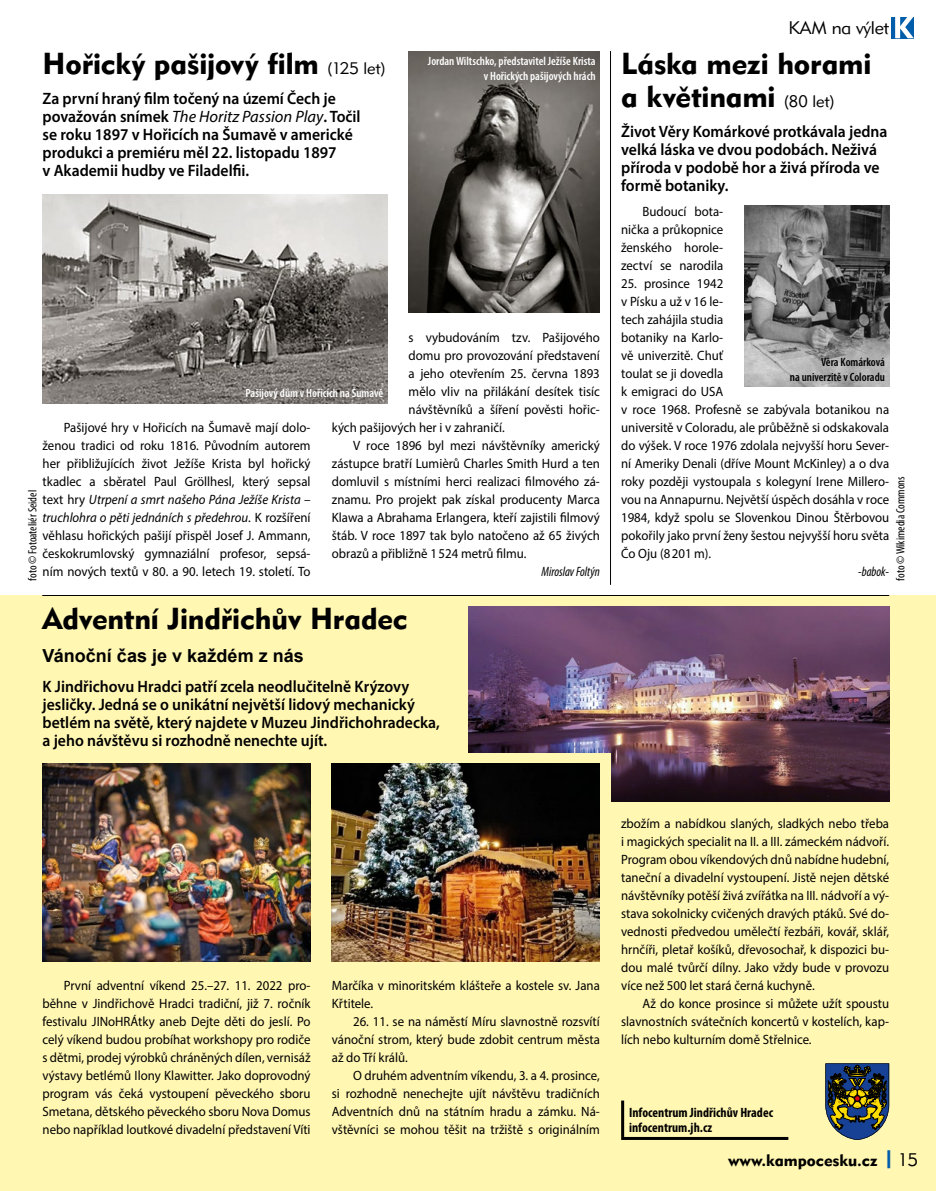
<style>
.page{position:relative;width:936px;height:1191px;background:#fff}
.page>*{position:absolute;margin:0;border:0;box-sizing:border-box;transform-origin:0 0}
._3-titulek{font:900 30px/33px "Geometric 415";letter-spacing:-.005em;color:#000}
._3-titulek-2{font:700 18px "Arial";letter-spacing:.005em;color:#000}
.t1{font:300 18px "Geometric 415";letter-spacing:-.01em;color:#000}
._4-perex{font:600 16.5px/18px "Myriad Pro";color:#000;scale:.95 1}
.t2{font:900 16.5px "Geometric 415";color:#000}
._7-text{font:13.5px/18px "Myriad Pro";color:#000;text-align:justify;scale:.95 1}
._9-kontakt{font:700 condensed 13.5px/15px "Myriad Pro";color:#000}
._8-podpis{font:italic condensed 13.5px "Myriad Pro";color:#000;scale:.95 1}
._2-popisek_white{font:600 condensed 12px/14.4px "Myriad Pro";color:#fff;text-align:right}
._1-zdroj{font:condensed 12px "Myriad Pro";color:#000}
._2-popisek_white-2{font:600 condensed 12px/14.4px "Myriad Pro";color:#000;text-align:right}
.s1{font-weight:300;font-size:16.5px}
.s2{font-weight:400;font-style:italic}
.s3{font-style:italic}
.s4{font-size:18px;color:#005da9}
.s5{font-weight:300;font-size:18px}
</style>
<div class="page">
<div style="left:0;top:595px;width:935px;height:596px;background:#fff7b2"></div>
<svg style="left:825px;top:1063px;width:64px;height:77px;background:#4d564b"></svg>
<hr style="left:621px;top:1100px;width:3px;height:37px;background:#000">
<hr style="left:621px;top:1137px;width:167px;height:3px;background:#000">
<img style="left:744px;top:205px;width:145px;height:181px">
<img style="left:468px;top:606px;width:421px;height:195px">
<div style="left:342px;top:753px;width:268px;height:195px;background:#fff7b2"></div>
<img style="left:43px;top:763px;width:267px;height:198px">
<img style="left:408px;top:51px;width:192px;height:261px">
<img style="left:43px;top:195px;width:344px;height:208px">
<img style="left:332px;top:763px;width:268px;height:198px">
<hr style="left:43px;top:595px;width:846px;height:1px;background:#000">
<hr style="left:610px;top:51px;width:1px;height:534px;background:#000">
<div style="left:891px;top:17px;width:22px;height:21px;background:#005da9"></div>
<svg style="left:895px;top:17px;width:18px;height:21px"></svg>
<p class="_3-titulek" style="left:43px;top:46px;width:344px">Hořický pašijový film <span class="s1">(125 let)</span></p>
<p class="_4-perex" style="left:43px;top:89px;width:336px">Za první hraný film točený na území Čech je považován snímek <span class="s2">The Horitz Passion Play</span>. Točil se roku 1897 v Hořicích na Šumavě v americké produkci a premiéru měl 22. listopadu 1897<br>v Akademii hudby ve Filadelfii.</p>
<p class="_2-popisek_white" style="left:428px;top:54px;width:169px">Jordan Wiltschko, představitel Ježíše Krista v Hořických pašijových hrách</p>
<p class="_7-text" style="left:408px;top:328px;width:203px">s vybudováním tzv. Pašijového</p>
<p class="_7-text" style="left:408px;top:346px;width:203px">domu pro provozování představení</p>
<p class="_7-text" style="left:408px;top:364px;width:203px">a jeho otevřením 25. června 1893</p>
<p class="_7-text" style="left:408px;top:382px;width:203px">mělo vliv na přilákání desítek tisíc</p>
<p class="_7-text" style="left:408px;top:400px;width:203px">návštěvníků a šíření pověsti hořic‑</p>
<p class="_7-text" style="left:332px;top:418px;width:182px">kých pašijových her i v zahraničí.</p>
<p class="_7-text" style="left:332px;top:436px;width:284px;text-indent:21px">V roce 1896 byl mezi návštěvníky americký zástupce bratří Lumièrů Charles Smith Hurd a ten domluvil s místními herci realizaci filmového zá‑ znamu. Pro projekt pak získal producenty Marca Klawa a Abrahama Erlangera, kteří zajistili filmový štáb. V roce 1897 tak bylo natočeno až 65 živých obrazů a přibližně 1524 metrů filmu.</p>
<p class="_8-podpis" style="left:541px;top:563px;width:63px">Miroslav Foltýn</p>
<p class="_3-titulek" style="left:43px;top:601px;width:366px">Adventní Jindřichův Hradec</p>
<p class="_3-titulek-2" style="left:43px;top:643px;width:263px">Vánoční čas je v každém z nás</p>
<p class="_4-perex" style="left:43px;top:677px;width:420px">K Jindřichovu Hradci patří zcela neodlučitelně Krýzovy jesličky. Jedná se o unikátní největší lidový mechanický betlém na světě, který najdete v Muzeu Jindřichohradecka, a jeho návštěvu si rozhodně nenechte ujít.</p>
<p class="_2-popisek_white" style="left:246px;top:385px;width:139px">Pašijový dům v Hořicích na Šumavě</p>
<p class="_7-text" style="left:43px;top:418px;width:284px;text-indent:21px">Pašijové hry v Hořicích na Šumavě mají dolo‑ ženou tradici od roku 1816. Původním autorem her přibližujících život Ježíše Krista byl hořický tkadlec a sběratel Paul Gröllhesl, který sepsal text hry <span class="s3">Utrpení a smrt našeho Pána Ježíše Krista – truchlohra o pěti jednáních s předehrou</span>. K rozšíření věhlasu hořických pašijí přispěl Josef J. Ammann, českokrumlovský gymnaziální profesor, sepsá‑ ním nových textů v 80. a 90. letech 19. století. To</p>
<p class="_1-zdroj" style="left:25px;top:580px;width:92px;rotate:-90deg">foto © Fotoateliér Seidel</p>
<h2 class="t1" style="left:788px;top:17px;width:102px">KAM na výlet</h2>
<p class="_3-titulek" style="left:621px;top:46px;width:252px">Láska mezi horami a květinami <span class="s1">(80 let)</span></p>
<p class="_4-perex" style="left:621px;top:122px;width:282px">Život Věry Komárkové protkávala jedna velká láska ve dvou podobách. Neživá příroda v podobě hor a živá příroda ve formě botaniky.</p>
<p class="_7-text" style="left:621px;top:202px;width:109px;text-indent:21px">Budoucí bota‑ nička a průkopnice ženského horole‑ zectví se narodila</p>
<p class="_7-text" style="left:621px;top:274px;width:284px;text-align:left">25. prosince 1942<br>v Písku a už v 16 le‑<br>tech zahájila studia<br>botaniky na Karlo‑<br>vě univerzitě. Chuť<br>toulat se ji dovedla<br>k emigraci do USA<br>v roce 1968. Profesně se zabývala botanikou na universitě v Coloradu, ale průběžně si odskakovala do výšek. V roce 1976 zdolala nejvyšší horu Sever‑ ní Ameriky Denali (dříve Mount McKinley) a o dva roky později vystoupala s kolegyní Irene Millero‑ vou na Annapurnu. Největší úspěch dosáhla v roce 1984, když spolu se Slovenkou Dinou Štěrbovou pokořily jako první ženy šestou nejvyšší horu světa Čo Oju (8201 m).</p>
<p class="_8-podpis" style="left:858px;top:563px;width:34px">-babok-</p>
<p class="_2-popisek_white-2" style="left:789px;top:355px;width:96px">Věra Komárková<br>na univerzitě v Coloradu</p>
<p class="_1-zdroj" style="left:893px;top:580px;width:106px;rotate:-90deg">foto © Wikimedia Commons</p>
<p class="_7-text" style="left:43px;top:976px;width:283px;text-indent:21px">První adventní víkend 25.–27. 11. 2022 pro‑ běhne v Jindřichově Hradci tradiční, již 7. ročník festivalu JINoHRÁtky aneb Dejte děti do jeslí. Po celý víkend budou probíhat workshopy pro rodiče s dětmi, prodej výrobků chráněných dílen, vernisáž výstavy betlémů Ilony Klawitter. Jako doprovodný program vás čeká vystoupení pěveckého sboru Smetana, dětského pěveckého sboru Nova Domus nebo například loutkové divadelní představení Víti</p>
<p class="_7-text" style="left:332px;top:976px;width:283px">Marčíka v minoritském klášteře a kostele sv. Jana<br>Křtitele.</p>
<p class="_7-text" style="left:332px;top:1012px;width:283px;text-indent:21px">26. 11. se na náměstí Míru slavnostně rozsvítí vánoční strom, který bude zdobit centrum města až do Tří králů.</p>
<p class="_7-text" style="left:332px;top:1066px;width:283px;text-indent:21px">O druhém adventním víkendu, 3. a 4. prosince, si rozhodně nenechejte ujít návštěvu tradičních Adventních dnů na státním hradu a zámku. Ná‑ vštěvníci se mohou těšit na tržiště s originálním</p>
<p class="_7-text" style="left:621px;top:814px;width:283px">zbožím a nabídkou slaných, sladkých nebo třeba i magických specialit na II. a III. zámeckém nádvoří.<br>Program obou víkendových dnů nabídne hudební, taneční a divadelní vystoupení. Jistě nejen dětské návštěvníky potěší živá zvířátka na III. nádvoří a vý‑ stava sokolnicky cvičených dravých ptáků. Své do‑ vednosti předvedou umělečtí řezbáři, kovář, sklář, hrnčíři, pletař košíků, dřevosochař, k dispozici bu‑ dou malé tvůrčí dílny. Jako vždy bude v provozu více než 500 let stará černá kuchyně.</p>
<p class="_7-text" style="left:621px;top:994px;width:283px;text-indent:21px">Až do konce prosince si můžete užít spoustu slavnostních svátečních koncertů v kostelích, kap‑ lích nebo kulturním domě Střelnice.</p>
<p class="_9-kontakt" style="left:629px;top:1104px;width:145px">Infocentrum Jindřichův Hradec infocentrum.jh.cz</p>
<p class="t2" style="left:728px;top:1150px;width:192px">www.kampocesku.cz <span class="s4">|</span><span class="s5">15</span></p>
</div>
